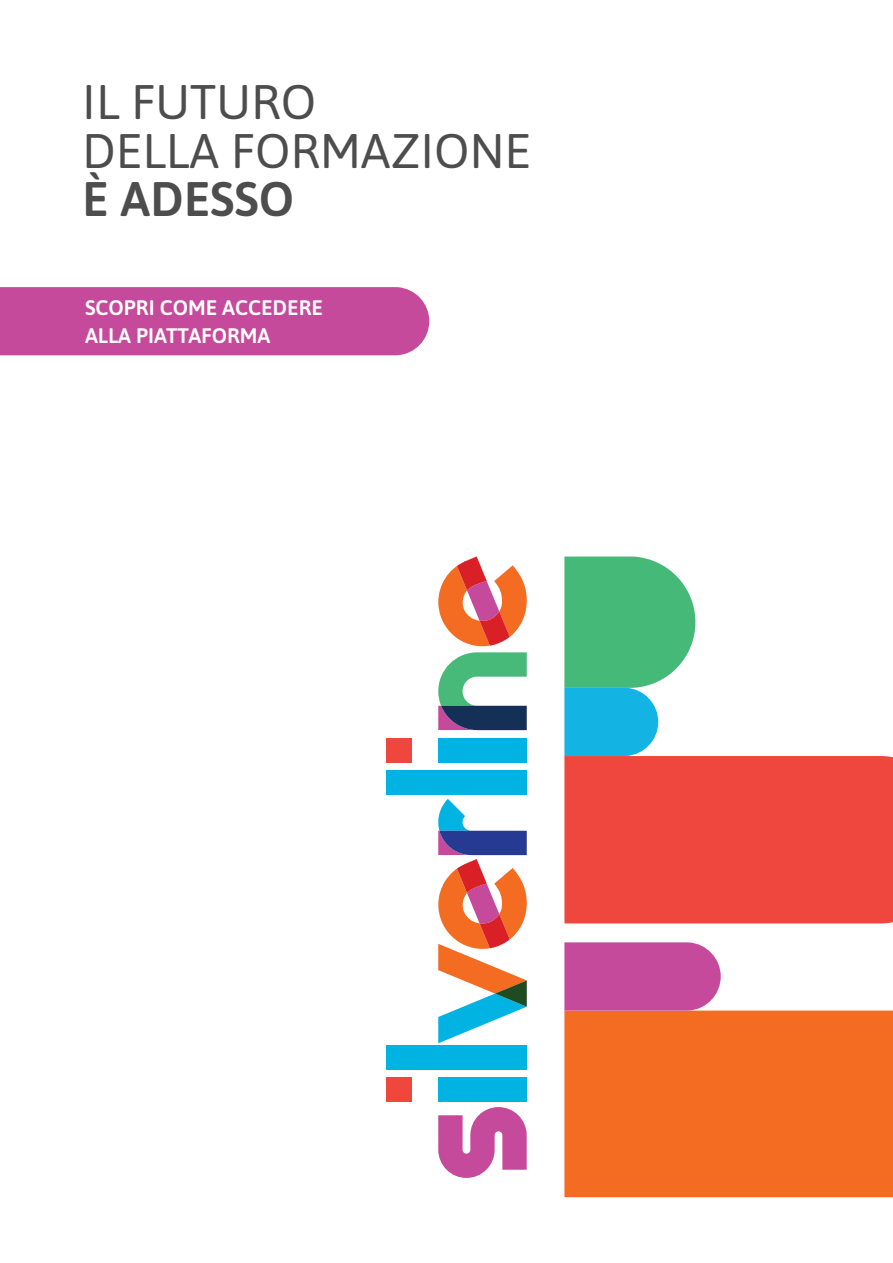
<style>
.page{position:relative;width:893px;height:1263px;background:#fff}
.page>*{position:absolute;margin:0;border:0;box-sizing:border-box;transform-origin:0 0}
.t1{font:48.45px/48.4px "Asap";color:#4d4d4d}
.t2{font:600 48.45px "Asap";color:#4d4d4d}
.t3{font:600 21px/28.5px "Asap";color:#fff}
</style>
<div class="page">
<div style="left:564px;top:1010px;width:328px;height:187px;background:#f36c21"></div>
<div style="left:564px;top:756px;width:328px;height:167px;background:#ef473d"></div>
<svg style="left:564px;top:942px;width:157px;height:68px;background:#c954a0"></svg>
<svg style="left:564px;top:556px;width:131px;height:200px"></svg>
<svg style="left:892px;top:1010px;width:1px;height:187px"></svg>
<svg style="left:892px;top:757px;width:1px;height:166px"></svg>
<div style="left:0;top:287px;width:429px;height:68px;background:#c64a9b"></div>
<svg style="left:438px;top:1107px;width:89px;height:71px"></svg>
<div style="left:438px;top:1078px;width:89px;height:24px;background:#01b3e2"></div>
<div style="left:387px;top:1078px;width:25px;height:24px;background:#ef473d"></div>
<div style="left:386px;top:1045px;width:141px;height:25px;background:#01b3e2"></div>
<svg style="left:438px;top:799px;width:89px;height:244px"></svg>
<div style="left:386px;top:770px;width:141px;height:25px;background:#01b3e2"></div>
<div style="left:438px;top:738px;width:89px;height:24px;background:#01b3e2"></div>
<div style="left:387px;top:738px;width:25px;height:24px;background:#ef473d"></div>
<svg style="left:438px;top:652px;width:89px;height:78px"></svg>
<svg style="left:438px;top:556px;width:89px;height:90px"></svg>
<h1 class="t1" style="left:82px;top:78px;width:450px">IL FUTURO<br>DELLA FORMAZIONE</h1>
<h1 class="t2" style="left:82px;top:171px;width:213px">È ADESSO</h1>
<p class="t3" style="left:85px;top:293px;width:239px">SCOPRI COME ACCEDERE<br>ALLA PIATTAFORMA</p>
</div>
